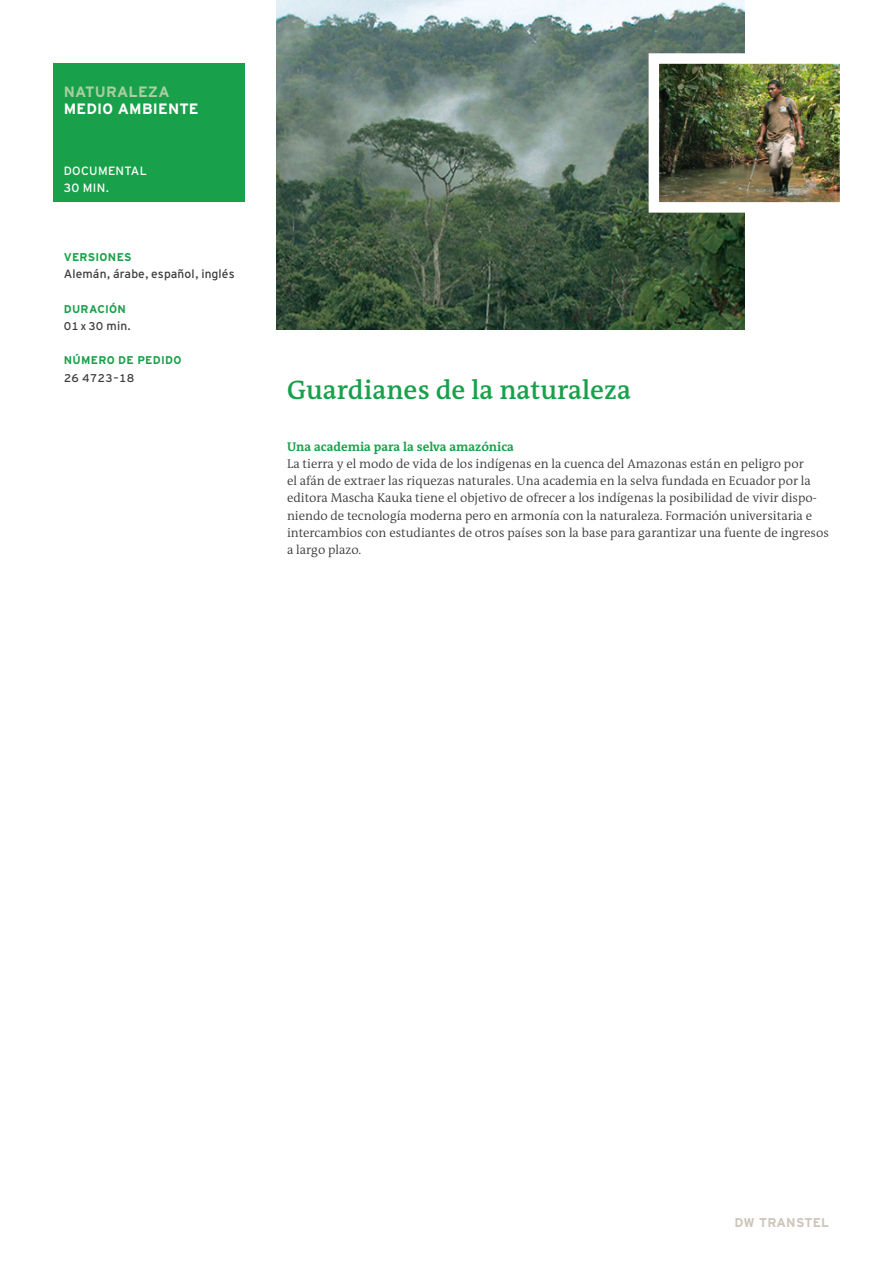
<style>
.page{position:relative;width:893px;height:1263px;background:#fff}
.page>*{position:absolute;margin:0;border:0;box-sizing:border-box;transform-origin:0 0}
.t1{font:600 27px "DW The Antiqua B W6";color:#18a14a}
.t2{font:700 15px "Interstate DW";letter-spacing:.01em;color:#fff}
.t3{font:700 15px "Interstate DW";letter-spacing:.01em;color:#a9cfa3}
.t4{font:300 12.75px/17.2px "DW The Antiqua B W4";color:#3c3c3b}
.t5{font:700 12.75px "DW The Antiqua B W7";color:#18a14a}
.t6{font:700 12.75px "Interstate DW Line";letter-spacing:.02em;color:#cdc5bb}
.t7{font:12px "Interstate DW";letter-spacing:.01em;color:#3c3c3b}
.t8{font:12px/17.2px "Interstate DW";letter-spacing:.025em;color:#fff}
.t9{font:700 11.25px "Interstate DW";letter-spacing:.025em;color:#18a14a}
.t10{font:11.25px "Interstate DW Line";letter-spacing:.01em;color:#3c3c3b}
.s1{font-size:12px}
</style>
<div class="page">
<div style="left:53px;top:64px;width:191px;height:138px;background:#18a14a"></div>
<img style="left:276px;top:0;width:468px;height:330px">
<img style="left:643px;top:48px;width:197px;height:170px">
<p class="t3" style="left:64px;top:83px;width:107px">NATURALEZA</p>
<p class="t2" style="left:64px;top:100px;width:136px">MEDIO AMBIENTE</p>
<p class="t8" style="left:64px;top:162px;width:85px">DOCUMENTAL<br>30 MIN.</p>
<p class="t9" style="left:64px;top:251px;width:69px">VERSIONES</p>
<p class="t7" style="left:64px;top:267px;width:172px">Alemán, árabe, español, inglés</p>
<p class="t9" style="left:64px;top:302px;width:64px">DURACIÓN</p>
<p class="t10" style="left:64px;top:319px;width:68px">01 x 30 <span class="s1">min.</span></p>
<p class="t9" style="left:64px;top:354px;width:119px">NÚMERO DE PEDIDO</p>
<p class="t10" style="left:64px;top:371px;width:72px">26 4723–18</p>
<h1 class="t1" style="left:287px;top:372px;width:345px">Guardianes de la naturaleza</h1>
<p class="t5" style="left:287px;top:438px;width:229px">Una academia para la selva amazónica</p>
<p class="t4" style="left:287px;top:455px;width:543px">La tierra y el modo de vida de los indígenas en la cuenca del Amazonas están en peligro por<br>el afán de extraer las riquezas naturales. Una academia en la selva fundada en Ecuador por la editora Mascha Kauka tiene el objetivo de ofrecer a los indígenas la posibilidad de vivir dispo&shy;niendo de tecnología moderna pero en armonía con la naturaleza. Formación universitaria e intercambios con estudiantes de otros países son la base para garantizar una fuente de ingresos a largo plazo.</p>
<p class="t6" style="left:735px;top:1215px;width:96px">DW TRANSTEL</p>
</div>
